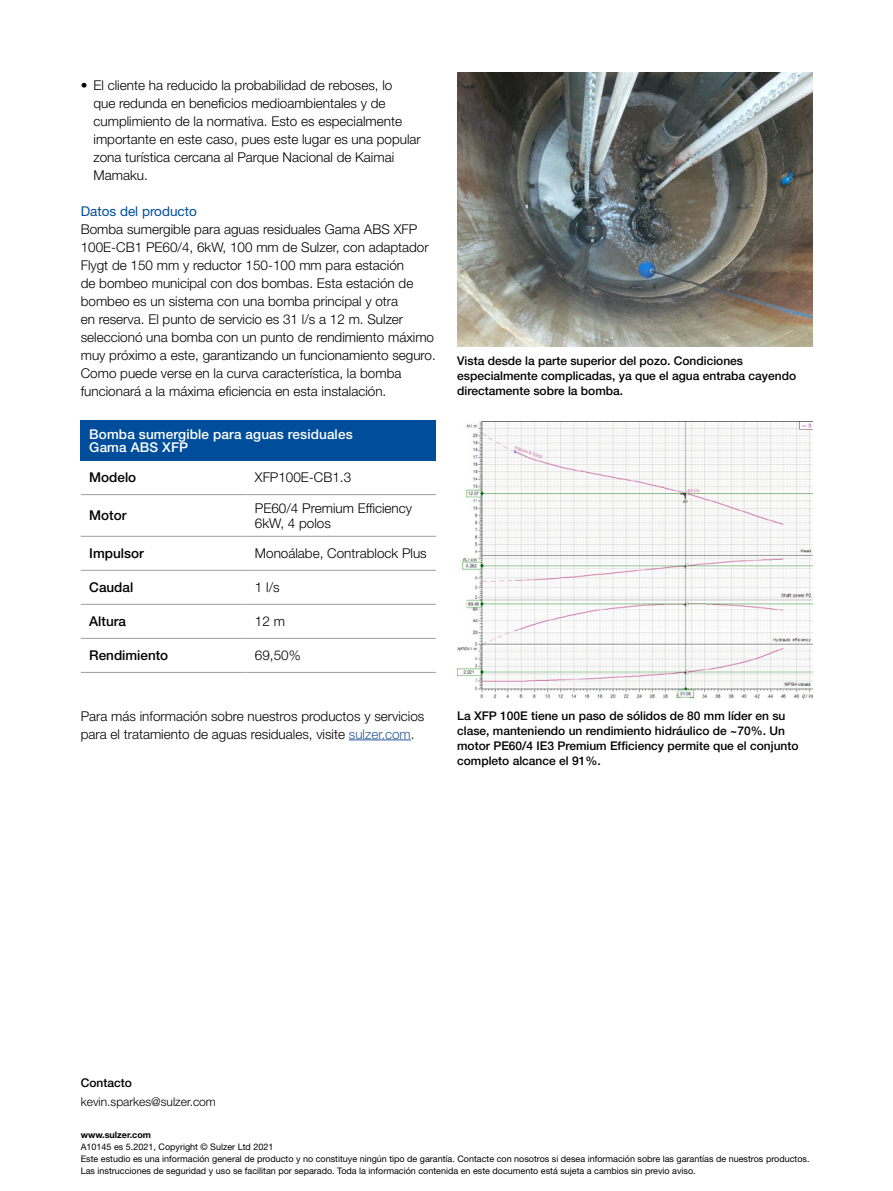
<style>
.page{position:relative;width:893px;height:1191px;background:#fff}
.page>*{position:absolute;margin:0;border:0;box-sizing:border-box;transform-origin:0 0}
.Body_text{font:300 13.5px/18px "Helvetica Neue LT Pro";color:#000}
.Table_text_left{font:300 13.5px/15px "Helvetica Neue LT Pro";color:#000}
.Table_column_title_c{font:500 13.5px/13.5px "Helvetica Neue LT Pro";letter-spacing:.01em;color:#fff}
.Table_row_title{font:500 13.5px "Helvetica Neue LT Pro";color:#000}
.Subtitle_blue{font:13.5px "Helvetica Neue LT Pro";color:#004e9b}
.Caption_black{font:500 12px/15px "Helvetica Neue LT Pro";color:#000}
.Contact_text{font:300 12px "Helvetica Neue LT Pro";color:#000}
.Contact_headline{font:500 12px "Helvetica Neue LT Pro";color:#000}
.Disclaimer{font:9px/12px "Helvetica Neue LT Pro";color:#000}
.URL{font:700 9px "Helvetica Neue LT Pro";color:#000}
.s1{color:#275b9b}
</style>
<div class="page">
<hr style="left:349px;top:739px;width:62px;height:1px;background:#275b9b">
<div style="left:81px;top:420px;width:355px;height:40px;background:#004e9b"></div>
<hr style="left:81px;top:494px;width:165px;height:1px;background:#9d9d9c">
<hr style="left:246px;top:494px;width:190px;height:1px;background:#9d9d9c">
<hr style="left:81px;top:536px;width:165px;height:1px;background:#9d9d9c">
<hr style="left:246px;top:536px;width:190px;height:1px;background:#9d9d9c">
<hr style="left:81px;top:570px;width:165px;height:1px;background:#9d9d9c">
<hr style="left:246px;top:570px;width:190px;height:1px;background:#9d9d9c">
<hr style="left:81px;top:604px;width:165px;height:1px;background:#9d9d9c">
<hr style="left:246px;top:604px;width:190px;height:1px;background:#9d9d9c">
<hr style="left:81px;top:638px;width:165px;height:1px;background:#9d9d9c">
<hr style="left:246px;top:638px;width:190px;height:1px;background:#9d9d9c">
<hr style="left:81px;top:672px;width:165px;height:1px;background:#9d9d9c">
<hr style="left:246px;top:672px;width:190px;height:1px;background:#9d9d9c">
<img style="left:457px;top:72px;width:355px;height:275px">
<img style="left:457px;top:421px;width:355px;height:277px">
<p class="Body_text" style="left:94px;top:76px;width:329px;text-indent:-13px">• El cliente ha reducido la probabilidad de reboses, lo<br>que redunda en beneficios medioambientales y de cumplimiento de la normativa. Esto es especialmente importante en este caso, pues este lugar es una popular zona turística cercana al Parque Nacional de Kaimai Mamaku.</p>
<p class="Subtitle_blue" style="left:81px;top:203px;width:118px">Datos del producto</p>
<p class="Body_text" style="left:81px;top:220px;width:357px">Bomba sumergible para aguas residuales Gama ABS XFP 100E-CB1 PE60/4, 6kW, 100 mm de Sulzer, con adaptador Flygt de 150 mm y reductor 150-100 mm para estación<br>de bombeo municipal con dos bombas. Esta estación de bombeo es un sistema con una bomba principal y otra<br>en reserva. El punto de servicio es 31 l/s a 12 m. Sulzer seleccionó una bomba con un punto de rendimiento máximo muy próximo a este, garantizando un funcionamiento seguro.<br>Como puede verse en la curva característica, la bomba funcionará a la máxima eficiencia en esta instalación.</p>
<p class="Table_column_title_c" style="left:89px;top:427px;width:265px">Bomba sumergible para aguas residuales<br>Gama ABS XFP</p>
<p class="Table_row_title" style="left:89px;top:469px;width:49px">Modelo</p>
<p class="Table_text_left" style="left:255px;top:470px;width:98px">XFP100E-CB1.3</p>
<p class="Table_row_title" style="left:89px;top:507px;width:39px">Motor</p>
<p class="Table_text_left" style="left:255px;top:500px;width:159px">PE60/4 Premium Efficiency<br>6kW, 4 polos</p>
<p class="Table_row_title" style="left:89px;top:545px;width:56px">Impulsor</p>
<p class="Table_text_left" style="left:255px;top:545px;width:173px">Monoálabe, Contrablock Plus</p>
<p class="Table_row_title" style="left:89px;top:579px;width:46px">Caudal</p>
<p class="Table_text_left" style="left:255px;top:579px;width:26px">1 l/s</p>
<p class="Table_row_title" style="left:89px;top:613px;width:38px">Altura</p>
<p class="Table_text_left" style="left:255px;top:613px;width:32px">12 m</p>
<p class="Table_row_title" style="left:89px;top:647px;width:81px">Rendimiento</p>
<p class="Table_text_left" style="left:255px;top:647px;width:47px">69,50%</p>
<p class="Body_text" style="left:81px;top:706px;width:345px">Para más información sobre nuestros productos y servicios para el tratamiento de aguas residuales, visite <span class="s1">sulzer.com</span>.</p>
<p class="Caption_black" style="left:457px;top:353px;width:341px">Vista desde la parte superior del pozo. Condiciones especialmente complicadas, ya que el agua entraba cayendo directamente sobre la bomba.</p>
<p class="Caption_black" style="left:457px;top:708px;width:343px">La XFP 100E tiene un paso de sólidos de 80 mm líder en su clase, manteniendo un rendimiento hidráulico de ~70%. Un motor PE60/4 IE3 Premium Efficiency permite que el conjunto completo alcance el 91%.</p>
<p class="Contact_headline" style="left:81px;top:1075px;width:53px">Contacto</p>
<p class="Contact_text" style="left:81px;top:1094px;width:137px">kevin.sparkes@sulzer.com</p>
<p class="URL" style="left:81px;top:1129px;width:72px">www.sulzer.com</p>
<p class="Disclaimer" style="left:81px;top:1140px;width:194px">A10145 es 5.2021, Copyright © Sulzer Ltd 2021</p>
<p class="Disclaimer" style="left:81px;top:1152px;width:730px">Este estudio es una información general de producto y no constituye ningún tipo de garantía. Contacte con nosotros si desea información sobre las garantías de nuestros productos.<br>Las instrucciones de seguridad y uso se facilitan por separado. Toda la información contenida en este documento está sujeta a cambios sin previo aviso.</p>
</div>
